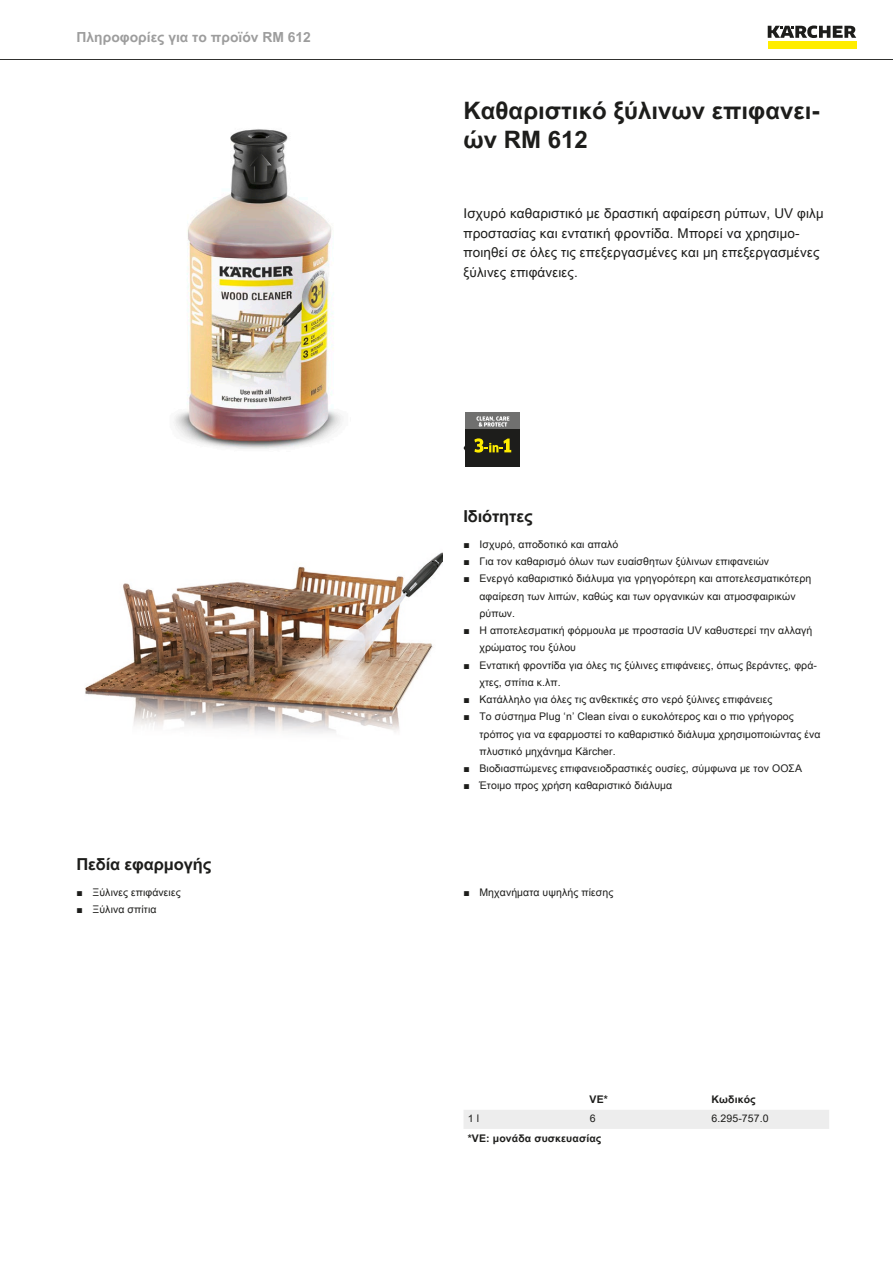
<style>
.page{position:relative;width:893px;height:1263px;background:#fff}
.page>*{position:absolute;margin:0;border:0;box-sizing:border-box;transform-origin:0 0}
.t1{font:700 24px/28.8px "Arial Unicode MS";color:#1d1d1b}
.t2{font:700 16.5px "Arial Unicode MS";letter-spacing:-.01em;color:#1d1d1b}
.t3{font:700 13.8px "Arial Unicode MS";color:#9d9d9d}
.t4{font:13.5px/19.5px "Arial Unicode MS";letter-spacing:.01em;color:#1d1d1b}
.t5{font:10.5px/17.2px "Arial Unicode MS";letter-spacing:.01em;color:#1d1d1b}
.t6{font:700 10.5px "Arial Unicode MS";letter-spacing:.01em;color:#1d1d1b}
.s1{font-family:"Arial"}
</style>
<div class="page">
<hr style="left:0;top:59px;width:893px;height:1px;background:#1d1d1b">
<div style="left:768px;top:42px;width:88px;height:7px;background:#ffed00"></div>
<svg style="left:768px;top:26px;width:88px;height:12px"></svg>
<img style="left:173px;top:129px;width:170px;height:320px">
<div style="left:466px;top:412px;width:54px;height:17px;background:#70706f"></div>
<div style="left:466px;top:429px;width:54px;height:38px;background:#1d1d1b"></div>
<svg style="left:463px;top:445px;width:3px;height:6px"></svg>
<svg style="left:476px;top:416px;width:33px;height:11px"></svg>
<svg style="left:474px;top:438px;width:37px;height:15px"></svg>
<img style="left:85px;top:552px;width:357px;height:181px">
<div style="left:464px;top:1110px;width:365px;height:19px;background:#ededed"></div>
<h3 class="t3" style="left:77px;top:27px;width:236px">Πληροφορίες για το προϊόν RM 612</h3>
<h2 class="t2" style="left:77px;top:852px;width:136px">Πεδία εφαρμογής</h2>
<p class="t5" style="left:77px;top:883px;width:106px"><span class="s1">■</span> Ξύλινες επιφάνειες</p>
<p class="t5" style="left:77px;top:900px;width:81px"><span class="s1">■</span> Ξύλινα σπίτια</p>
<h1 class="t1" style="left:463px;top:97px;width:357px">Καθαριστικό ξύλινων επιφανει&shy;ών RM 612</h1>
<p class="t4" style="left:463px;top:203px;width:362px">Ισχυρό καθαριστικό με δραστική αφαίρεση ρύπων, UV φιλμ προστασίας και εντατική φροντίδα. Μπορεί να χρησιμο&shy;ποιηθεί σε όλες τις επεξεργασμένες και μη επεξεργασμένες ξύλινες επιφάνειες.</p>
<h2 class="t2" style="left:463px;top:504px;width:71px">Ιδιότητες</h2>
<p class="t5" style="left:463px;top:535px;width:156px"><span class="s1">■</span> Ισχυρό, αποδοτικό και απαλό</p>
<p class="t5" style="left:463px;top:553px;width:307px"><span class="s1">■</span> Για τον καθαρισμό όλων των ευαίσθητων ξύλινων επιφανειών</p>
<p class="t5" style="left:479px;top:570px;width:333px;text-indent:-16px"><span class="s1">■</span> Ενεργό καθαριστικό διάλυμα για γρηγορότερη και αποτελεσματικότερη αφαίρεση των λιπών, καθώς και των οργανικών και ατμοσφαιρικών ρύπων.</p>
<p class="t5" style="left:479px;top:622px;width:334px;text-indent:-16px"><span class="s1">■</span> Η αποτελεσματική φόρμουλα με προστασία UV καθυστερεί την αλλαγή χρώματος του ξύλου</p>
<p class="t5" style="left:479px;top:656px;width:339px;text-indent:-16px"><span class="s1">■</span> Εντατική φροντίδα για όλες τις ξύλινες επιφάνειες, όπως βεράντες, φρά&shy;χτες, σπίτια κ.λπ.</p>
<p class="t5" style="left:463px;top:691px;width:310px"><span class="s1">■</span> Κατάλληλο για όλες τις ανθεκτικές στο νερό ξύλινες επιφάνειες</p>
<p class="t5" style="left:479px;top:708px;width:343px;text-indent:-16px"><span class="s1">■</span> Το σύστημα Plug ‘n’ Clean είναι ο ευκολότερος και ο πιο γρήγορος τρόπος για να εφαρμοστεί το καθαριστικό διάλυμα χρησιμοποιώντας ένα πλυστικό μηχάνημα Kärcher.</p>
<p class="t5" style="left:463px;top:760px;width:340px"><span class="s1">■</span> Βιοδιασπώμενες επιφανειοδραστικές ουσίες, σύμφωνα με τον ΟΟΣΑ</p>
<p class="t5" style="left:463px;top:777px;width:210px"><span class="s1">■</span> Έτοιμο προς χρήση καθαριστικό διάλυμα</p>
<p class="t5" style="left:463px;top:883px;width:151px"><span class="s1">■</span> Μηχανήματα υψηλής πίεσης</p>
<p class="t6" style="left:590px;top:1092px;width:20px">VE*</p>
<p class="t6" style="left:712px;top:1092px;width:46px">Κωδικός</p>
<p class="t5" style="left:468px;top:1110px;width:13px">1 l</p>
<p class="t5" style="left:590px;top:1110px;width:7px">6</p>
<p class="t5" style="left:712px;top:1110px;width:59px">6.295-757.0</p>
<p class="t6" style="left:468px;top:1130px;width:135px">*VE: μονάδα συσκευασίας</p>
</div>
